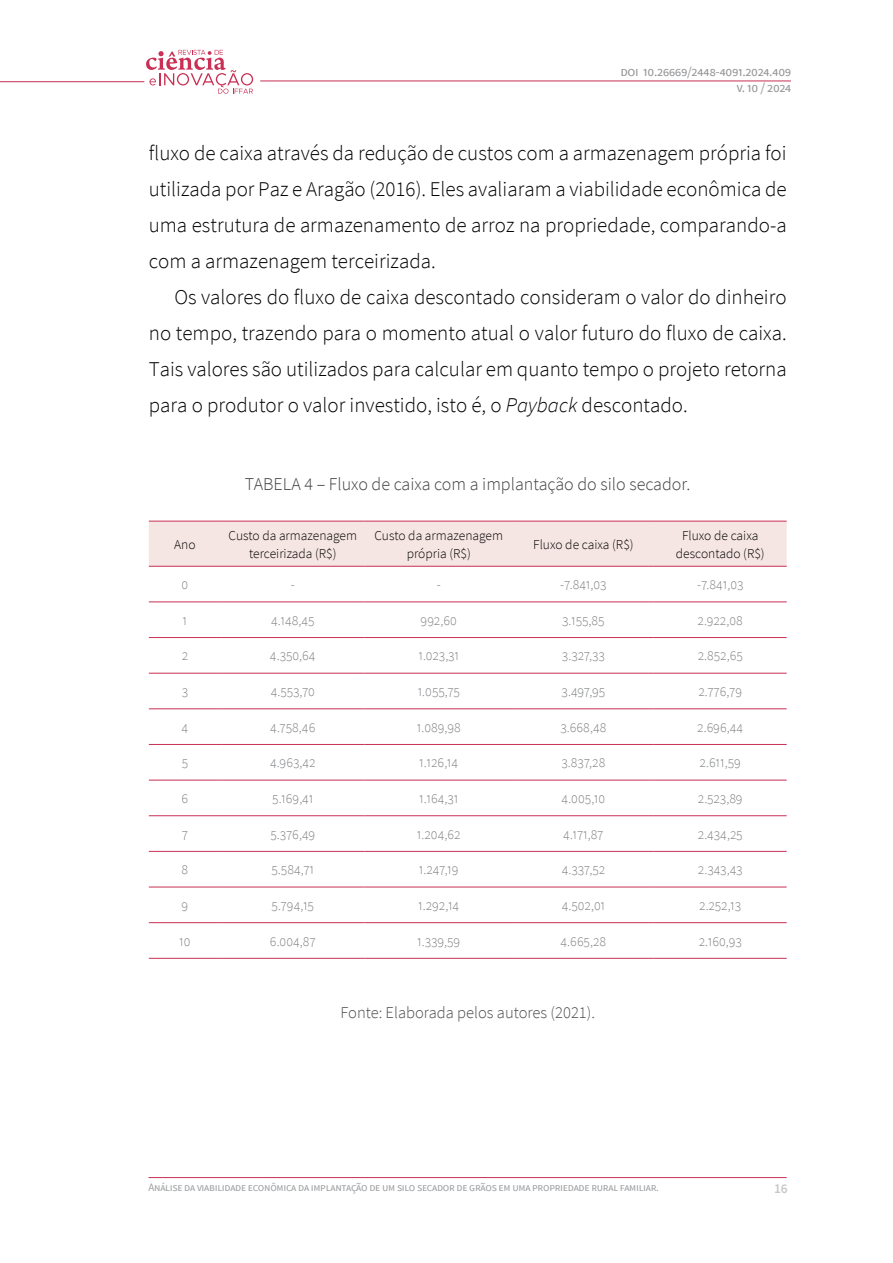
<style>
.page{position:relative;width:893px;height:1263px;background:#fff}
.page>*{position:absolute;margin:0;border:0;box-sizing:border-box;transform-origin:0 0}
.t1{font:300 21px/36px "Source Sans Pro";color:#000;text-align:justify}
.t2{font:300 18px "Source Sans Pro";color:#414042}
.t3{font:300 16.5px "Source Sans Pro";color:#4d4d4f}
.t4{font:300 13.5px "Source Sans Pro";letter-spacing:-.01em;color:#808285}
.t5{font:300 13.5px/18px "Source Sans Pro";color:#000;text-align:center}
.t6{font:13.5px/16.2px "Source Sans Pro";letter-spacing:-.025em;color:#939598;text-align:right}
.t7{font:600 13.5px "Source Sans Pro";color:#c7c8ca}
.t8{font:11.25px "Source Sans Pro";letter-spacing:-.025em;color:#9d9fa2}
.s1{font-style:italic}
</style>
<div class="page">
<hr style="left:148px;top:1177px;width:639px;height:1px;background:#c93054">
<hr style="left:260px;top:81px;width:531px;height:1px;background:#c93054">
<hr style="left:0;top:81px;width:144px;height:1px;background:#c93054">
<svg style="left:146px;top:50px;width:107px;height:44px"></svg>
<div style="left:149px;top:522px;width:638px;height:44px;background:#f6e6e3"></div>
<hr style="left:149px;top:566px;width:72px;height:1px;background:#c93054">
<hr style="left:221px;top:566px;width:143px;height:1px;background:#c93054">
<hr style="left:364px;top:566px;width:149px;height:1px;background:#c93054">
<hr style="left:513px;top:566px;width:141px;height:1px;background:#c93054">
<hr style="left:654px;top:566px;width:133px;height:1px;background:#c93054">
<hr style="left:149px;top:602px;width:72px;height:1px;background:#c93054">
<hr style="left:221px;top:602px;width:143px;height:1px;background:#c93054">
<hr style="left:364px;top:602px;width:149px;height:1px;background:#c93054">
<hr style="left:513px;top:602px;width:141px;height:1px;background:#c93054">
<hr style="left:654px;top:602px;width:133px;height:1px;background:#c93054">
<hr style="left:149px;top:637px;width:72px;height:1px;background:#c93054">
<hr style="left:221px;top:637px;width:143px;height:1px;background:#c93054">
<hr style="left:364px;top:637px;width:149px;height:1px;background:#c93054">
<hr style="left:513px;top:637px;width:141px;height:1px;background:#c93054">
<hr style="left:654px;top:637px;width:133px;height:1px;background:#c93054">
<hr style="left:149px;top:673px;width:72px;height:1px;background:#c93054">
<hr style="left:221px;top:673px;width:143px;height:1px;background:#c93054">
<hr style="left:364px;top:673px;width:149px;height:1px;background:#c93054">
<hr style="left:513px;top:673px;width:141px;height:1px;background:#c93054">
<hr style="left:654px;top:673px;width:133px;height:1px;background:#c93054">
<hr style="left:149px;top:708px;width:72px;height:1px;background:#c93054">
<hr style="left:221px;top:708px;width:143px;height:1px;background:#c93054">
<hr style="left:364px;top:708px;width:149px;height:1px;background:#c93054">
<hr style="left:513px;top:708px;width:141px;height:1px;background:#c93054">
<hr style="left:654px;top:708px;width:133px;height:1px;background:#c93054">
<hr style="left:149px;top:744px;width:72px;height:1px;background:#c93054">
<hr style="left:221px;top:744px;width:143px;height:1px;background:#c93054">
<hr style="left:364px;top:744px;width:149px;height:1px;background:#c93054">
<hr style="left:513px;top:744px;width:141px;height:1px;background:#c93054">
<hr style="left:654px;top:744px;width:133px;height:1px;background:#c93054">
<hr style="left:149px;top:780px;width:72px;height:1px;background:#c93054">
<hr style="left:221px;top:780px;width:143px;height:1px;background:#c93054">
<hr style="left:364px;top:780px;width:149px;height:1px;background:#c93054">
<hr style="left:513px;top:780px;width:141px;height:1px;background:#c93054">
<hr style="left:654px;top:780px;width:133px;height:1px;background:#c93054">
<hr style="left:149px;top:815px;width:72px;height:1px;background:#c93054">
<hr style="left:221px;top:815px;width:143px;height:1px;background:#c93054">
<hr style="left:364px;top:815px;width:149px;height:1px;background:#c93054">
<hr style="left:513px;top:815px;width:141px;height:1px;background:#c93054">
<hr style="left:654px;top:815px;width:133px;height:1px;background:#c93054">
<hr style="left:149px;top:851px;width:72px;height:1px;background:#c93054">
<hr style="left:221px;top:851px;width:143px;height:1px;background:#c93054">
<hr style="left:364px;top:851px;width:149px;height:1px;background:#c93054">
<hr style="left:513px;top:851px;width:141px;height:1px;background:#c93054">
<hr style="left:654px;top:851px;width:133px;height:1px;background:#c93054">
<hr style="left:149px;top:887px;width:72px;height:1px;background:#c93054">
<hr style="left:221px;top:887px;width:143px;height:1px;background:#c93054">
<hr style="left:364px;top:887px;width:149px;height:1px;background:#c93054">
<hr style="left:513px;top:887px;width:141px;height:1px;background:#c93054">
<hr style="left:654px;top:887px;width:133px;height:1px;background:#c93054">
<hr style="left:149px;top:922px;width:72px;height:1px;background:#c93054">
<hr style="left:221px;top:922px;width:143px;height:1px;background:#c93054">
<hr style="left:364px;top:922px;width:149px;height:1px;background:#c93054">
<hr style="left:513px;top:922px;width:141px;height:1px;background:#c93054">
<hr style="left:654px;top:922px;width:133px;height:1px;background:#c93054">
<hr style="left:149px;top:958px;width:72px;height:1px;background:#c93054">
<hr style="left:221px;top:958px;width:143px;height:1px;background:#c93054">
<hr style="left:364px;top:958px;width:149px;height:1px;background:#c93054">
<hr style="left:513px;top:958px;width:141px;height:1px;background:#c93054">
<hr style="left:654px;top:958px;width:133px;height:1px;background:#c93054">
<hr style="left:149px;top:521px;width:72px;height:1px;background:#c93054">
<hr style="left:221px;top:521px;width:143px;height:1px;background:#c93054">
<hr style="left:364px;top:521px;width:149px;height:1px;background:#c93054">
<hr style="left:513px;top:521px;width:141px;height:1px;background:#c93054">
<hr style="left:654px;top:521px;width:133px;height:1px;background:#c93054">
<p class="t6" style="left:620px;top:63px;width:172px">doi 10.26669/2448-4091.2024.409 v. 10 / 2024</p>
<p class="t1" style="left:149px;top:135px;width:639px">fluxo de caixa através da redução de custos com a armazenagem própria foi utilizada por Paz e Aragão (2016). Eles avaliaram a viabilidade econômica de uma estrutura de armazenamento de arroz na propriedade, comparando-a com a armazenagem terceirizada.</p>
<p class="t1" style="left:149px;top:279px;width:639px;text-indent:26px">Os valores do fluxo de caixa descontado consideram o valor do dinheiro no tempo, trazendo para o momento atual o valor futuro do fluxo de caixa.<br>Tais valores são utilizados para calcular em quanto tempo o projeto retorna para o produtor o valor investido, isto é, o <span class="s1">Payback</span> descontado.</p>
<p class="t2" style="left:245px;top:473px;width:447px">TABELA 4 – Fluxo de caixa com a implantação do silo secador.</p>
<p class="t5" style="left:174px;top:535px;width:23px">Ano</p>
<p class="t5" style="left:229px;top:526px;width:130px">Custo da armazenagem terceirizada (R$)</p>
<p class="t5" style="left:374px;top:526px;width:130px">Custo da armazenagem própria (R$)</p>
<p class="t5" style="left:533px;top:535px;width:102px">Fluxo de caixa (R$)</p>
<p class="t5" style="left:676px;top:526px;width:90px">Fluxo de caixa descontado (R$)</p>
<p class="t4" style="left:182px;top:576px;width:8px">0</p>
<p class="t4" style="left:291px;top:576px;width:6px">-</p>
<p class="t4" style="left:437px;top:576px;width:6px">-</p>
<p class="t4" style="left:560px;top:576px;width:48px">-7.841,03</p>
<p class="t4" style="left:697px;top:576px;width:48px">-7.841,03</p>
<p class="t4" style="left:183px;top:612px;width:6px">1</p>
<p class="t4" style="left:271px;top:612px;width:45px">4.148,45</p>
<p class="t4" style="left:421px;top:612px;width:38px">992,60</p>
<p class="t4" style="left:562px;top:612px;width:44px">3.155,85</p>
<p class="t4" style="left:697px;top:612px;width:47px">2.922,08</p>
<p class="t4" style="left:182px;top:648px;width:8px">2</p>
<p class="t4" style="left:270px;top:648px;width:47px">4.350,64</p>
<p class="t4" style="left:418px;top:648px;width:42px">1.023,31</p>
<p class="t4" style="left:562px;top:648px;width:45px">3.327,33</p>
<p class="t4" style="left:698px;top:648px;width:47px">2.852,65</p>
<p class="t4" style="left:182px;top:683px;width:8px">3</p>
<p class="t4" style="left:271px;top:683px;width:46px">4.553,70</p>
<p class="t4" style="left:418px;top:683px;width:44px">1.055,75</p>
<p class="t4" style="left:562px;top:683px;width:45px">3.497,95</p>
<p class="t4" style="left:698px;top:683px;width:45px">2.776,79</p>
<p class="t4" style="left:182px;top:719px;width:8px">4</p>
<p class="t4" style="left:270px;top:719px;width:47px">4.758,46</p>
<p class="t4" style="left:417px;top:719px;width:46px">1.089,98</p>
<p class="t4" style="left:560px;top:719px;width:48px">3.668,48</p>
<p class="t4" style="left:697px;top:719px;width:48px">2.696,44</p>
<p class="t4" style="left:182px;top:754px;width:8px">5</p>
<p class="t4" style="left:270px;top:754px;width:47px">4.963,42</p>
<p class="t4" style="left:419px;top:754px;width:41px">1.126,14</p>
<p class="t4" style="left:561px;top:754px;width:45px">3.837,28</p>
<p class="t4" style="left:700px;top:754px;width:43px">2.611,59</p>
<p class="t4" style="left:182px;top:790px;width:8px">6</p>
<p class="t4" style="left:272px;top:790px;width:43px">5.169,41</p>
<p class="t4" style="left:419px;top:790px;width:41px">1.164,31</p>
<p class="t4" style="left:562px;top:790px;width:45px">4.005,10</p>
<p class="t4" style="left:698px;top:790px;width:46px">2.523,89</p>
<p class="t4" style="left:182px;top:826px;width:8px">7</p>
<p class="t4" style="left:270px;top:826px;width:46px">5.376,49</p>
<p class="t4" style="left:417px;top:826px;width:45px">1.204,62</p>
<p class="t4" style="left:563px;top:826px;width:42px">4.171,87</p>
<p class="t4" style="left:698px;top:826px;width:46px">2.434,25</p>
<p class="t4" style="left:182px;top:861px;width:8px">8</p>
<p class="t4" style="left:271px;top:861px;width:44px">5.584,71</p>
<p class="t4" style="left:419px;top:861px;width:41px">1.247,19</p>
<p class="t4" style="left:562px;top:861px;width:45px">4.337,52</p>
<p class="t4" style="left:698px;top:861px;width:46px">2.343,43</p>
<p class="t4" style="left:182px;top:897px;width:8px">9</p>
<p class="t4" style="left:272px;top:897px;width:44px">5.794,15</p>
<p class="t4" style="left:418px;top:897px;width:43px">1.292,14</p>
<p class="t4" style="left:562px;top:897px;width:45px">4.502,01</p>
<p class="t4" style="left:699px;top:897px;width:44px">2.252,13</p>
<p class="t4" style="left:179px;top:933px;width:13px">10</p>
<p class="t4" style="left:270px;top:933px;width:47px">6.004,87</p>
<p class="t4" style="left:417px;top:933px;width:45px">1.339,59</p>
<p class="t4" style="left:560px;top:933px;width:47px">4.665,28</p>
<p class="t4" style="left:699px;top:933px;width:45px">2.160,93</p>
<p class="t3" style="left:340px;top:1002px;width:256px">Fonte: Elaborada pelos autores (2021).</p>
<p class="t8" style="left:148px;top:1180px;width:512px">Análise da viabilidade econômica da implantação de um silo secador de grãos em uma propriedade rural familiar.</p>
<p class="t7" style="left:774px;top:1179px;width:15px">16</p>
</div>
